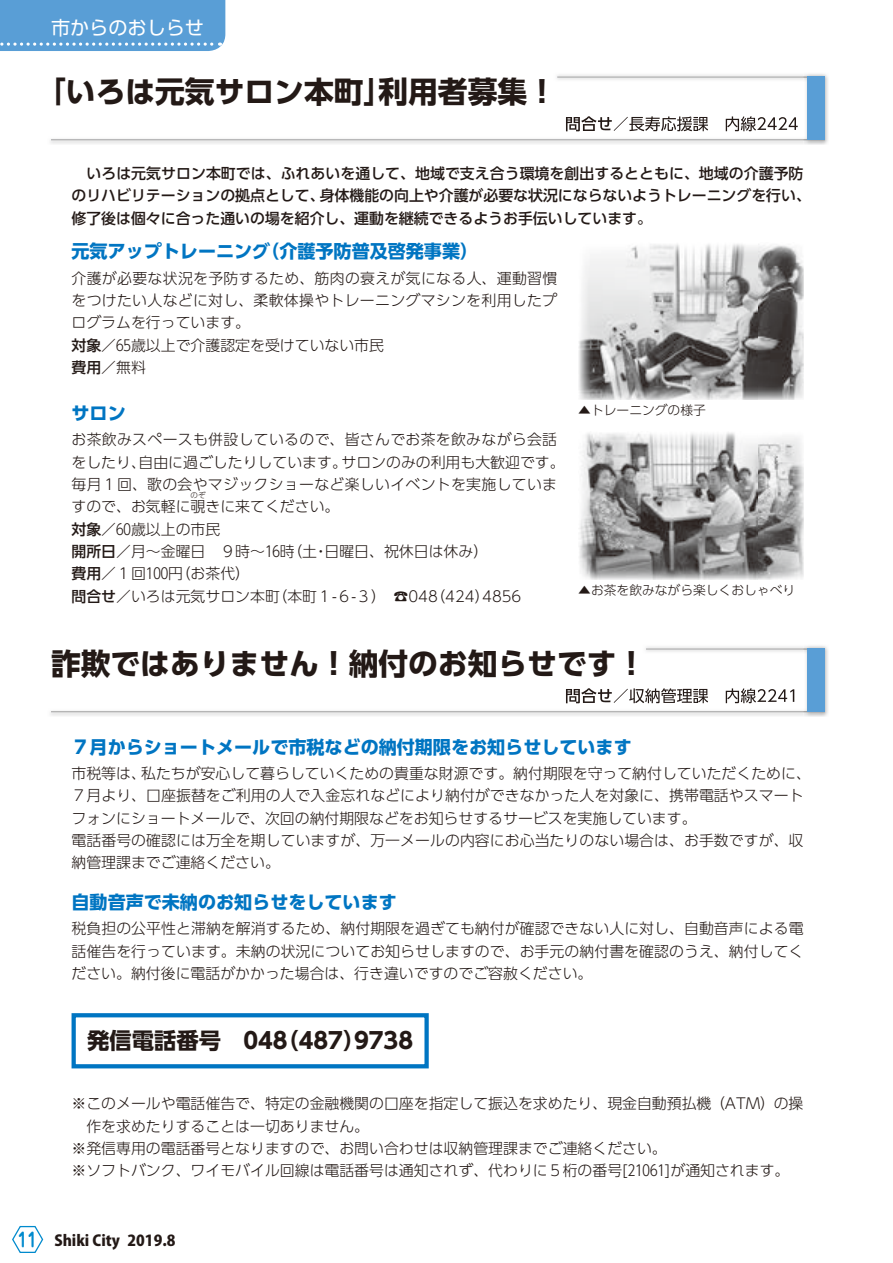
<style>
.page{position:relative;width:893px;height:1263px;background:#fff}
.page>*{position:absolute;margin:0;border:0;box-sizing:border-box;transform-origin:0 0}
.t1{font:700 29.7px "UD Shin Go Pro";color:#231916}
.t2{font:700 22.35px "UD Shin Go Pro";color:#231916}
.t3{font:19.2px "UD Shin Go Pro";color:#fff}
.t4{font:700 18px "UD Shin Go Pro";color:#0075c2}
.t5{font:800 15px "Koz Go Pro";color:#231916}
.t6{font:300 14.85px/22.4px "UD Shin Go Pro";color:#231916}
.t7{font:300 14.85px/22.4px "UD Shin Go Pro";letter-spacing:.02em;color:#231916}
.t8{font:500 14.85px/22.4px "UD Shin Go Pro";color:#231916}
.t9{font:300 12.75px "UD Shin Go Pro";color:#231916}
.t10{font:300 7.5px "UD Shin Go Pro";color:#231916}
.s1{font-weight:500}
.s2{font-family:"Jun 501 Pro";font-weight:700;font-size:19.2px;color:#008acd}
</style>
<div class="page">
<svg style="left:12px;top:1225px;width:32px;height:28px"></svg>
<div style="left:0;top:0;width:225px;height:51px;background:#599ed6"></div>
<div style="left:72px;top:1013px;width:357px;height:55px;border:4px solid #0075c2"></div>
<svg style="left:51px;top:77px;width:752px;height:63px"></svg>
<img style="left:803px;top:73px;width:26px;height:72px">
<img style="left:803px;top:77px;width:5px;height:63px">
<div style="left:808px;top:77px;width:17px;height:63px;background:#599ed6"></div>
<svg style="left:51px;top:648px;width:752px;height:64px"></svg>
<img style="left:803px;top:645px;width:26px;height:72px">
<img style="left:803px;top:648px;width:5px;height:64px">
<div style="left:808px;top:648px;width:17px;height:64px;background:#599ed6"></div>
<img style="left:578px;top:244px;width:226px;height:156px">
<img style="left:579px;top:432px;width:225px;height:147px">
<p class="t3" style="left:51px;top:12px;width:155px">市からのおしらせ</p>
<h1 class="t1" style="left:36px;top:67px;width:522px">「いろは元気サロン本町」利用者募集！</h1>
<p class="t8" style="left:72px;top:162px;width:741px">　いろは元気サロン本町では、ふれあいを通して、地域で支え合う環境を創出するとともに、地域の介護予防のリハビリテーションの拠点として、身体機能の向上や介護が必要な状況にならないようトレーニングを行い、修了後は個々に合った通いの場を紹介し、運動を継続できるようお手伝いしています。</p>
<p class="t4" style="left:72px;top:237px;width:408px">元気アップトレーニング（介護予防普及啓発事業）</p>
<p class="t7" style="left:72px;top:266px;width:487px">介護が必要な状況を予防するため、筋肉の衰えが気になる人、運動習慣をつけたい人などに対し、柔軟体操やトレーニングマシンを利用したプログラムを行っています。<br><span class="s1">対象</span>／65歳以上で介護認定を受けていない市民<br><span class="s1">費用</span>／無料</p>
<p class="t4" style="left:72px;top:398px;width:56px">サロン</p>
<p class="t7" style="left:72px;top:428px;width:495px">お茶飲みスペースも併設しているので、皆さんでお茶を飲みながら会話をしたり、自由に過ごしたりしています。サロンのみの利用も大歓迎です。毎月１回、歌の会やマジックショーなど楽しいイベントを実施していますので、お気軽に覗きに来てください。</p>
<p class="t10" style="left:191px;top:489px;width:16px">のぞ</p>
<p class="t6" style="left:72px;top:517px;width:451px"><span class="s1">対象</span>／60歳以上の市民<br><span class="s1">開所日</span>／月～金曜日　９時～16時（土・日曜日、祝休日は休み）<br><span class="s1">費用</span>／１回100円（お茶代）<br><span class="s1">問合せ</span>／いろは元気サロン本町（本町１-６-３）　☎048（424）4856</p>
<p class="t9" style="left:578px;top:400px;width:129px">▲トレーニングの様子</p>
<p class="t9" style="left:578px;top:580px;width:218px">▲お茶を飲みながら楽しくおしゃべり</p>
<h1 class="t1" style="left:51px;top:639px;width:597px">詐欺ではありません！納付のお知らせです！</h1>
<p class="t4" style="left:72px;top:732px;width:562px">７月からショートメールで市税などの納付期限をお知らせしています</p>
<p class="t6" style="left:72px;top:762px;width:741px">市税等は、私たちが安心して暮らしていくための貴重な財源です。納付期限を守って納付していただくために、７月より、口座振替をご利用の人で入金忘れなどにより納付ができなかった人を対象に、携帯電話やスマートフォンにショートメールで、次回の納付期限などをお知らせするサービスを実施しています。<br>電話番号の確認には万全を期していますが、万一メールの内容にお心当たりのない場合は、お手数ですが、収納管理課までご連絡ください。</p>
<p class="t4" style="left:72px;top:887px;width:327px">自動音声で未納のお知らせをしています</p>
<p class="t6" style="left:72px;top:917px;width:733px;text-align:justify">税負担の公平性と滞納を解消するため、納付期限を過ぎても納付が確認できない人に対し、自動音声による電話催告を行っています。未納の状況についてお知らせしますので、お手元の納付書を確認のうえ、納付してください。納付後に電話がかかった場合は、行き違いですのでご容赦ください。</p>
<h2 class="t2" style="left:87px;top:1022px;width:327px">発信電話番号　048（487）9738</h2>
<p class="t6" style="left:72px;top:1092px;width:733px">※このメールや電話催告で、特定の金融機関の口座を指定して振込を求めたり、現金自動預払機（ATM）の操</p>
<p class="t6" style="left:86px;top:1114px;width:284px">作を求めたりすることは一切ありません。</p>
<p class="t6" style="left:72px;top:1136px;width:597px">※発信専用の電話番号となりますので、お問い合わせは収納管理課までご連絡ください。</p>
<p class="t6" style="left:72px;top:1159px;width:719px">※ソフトバンク、ワイモバイル回線は電話番号は通知されず、代わりに５桁の番号[21061]が通知されます。</p>
<p class="t5" style="left:18px;top:1231px;width:159px"><span class="s2">11</span> Shiki City 2019.8</p>
</div>
